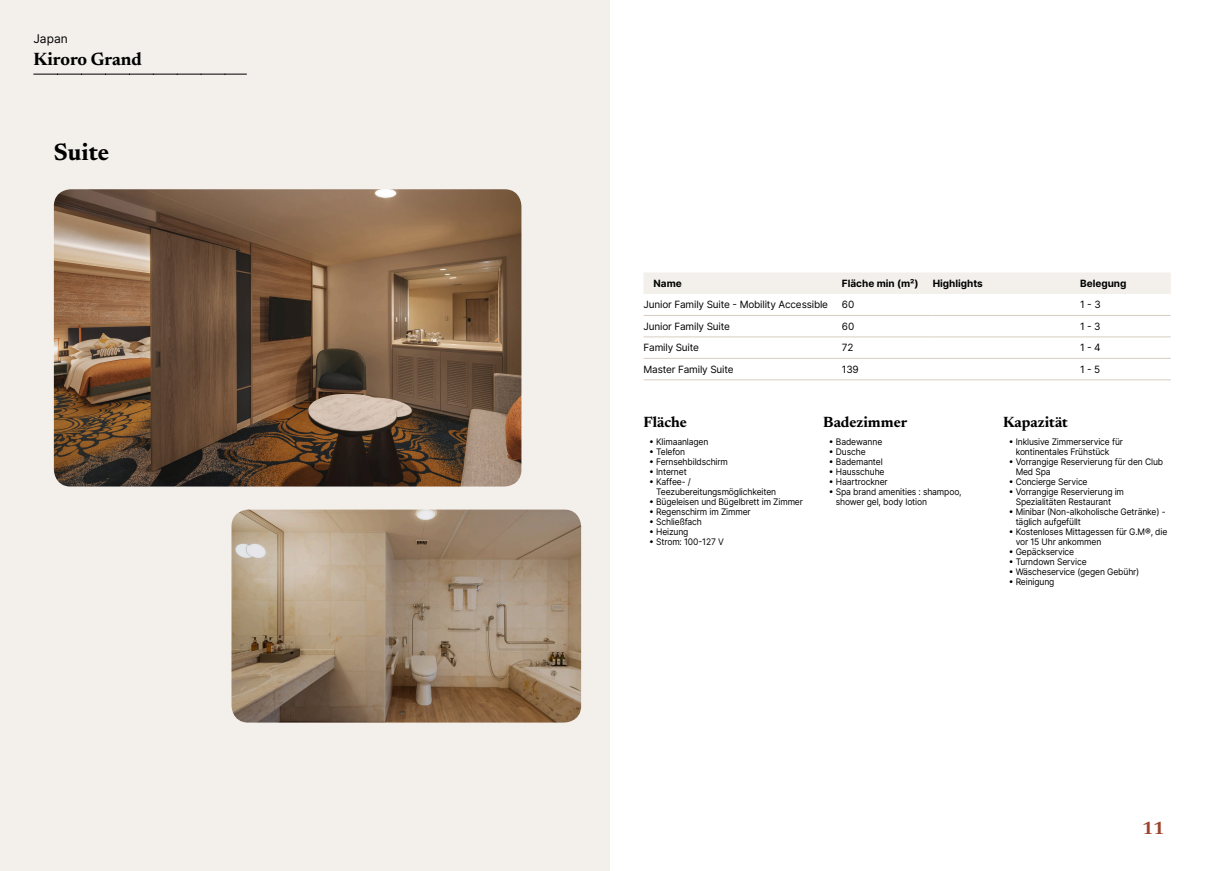
<style>
.page{position:relative;width:1219px;height:871px;background:#fff}
.page>*{position:absolute;margin:0;border:0;box-sizing:border-box;transform-origin:0 0}
.t1{font:700 24px "Newsreader 24 pt";color:#000}
.t2{font:700 18px "Newsreader 24 pt";color:#000}
.t3{font:700 18px "Newsreader 24 pt";color:#9d432c}
.t4{font:700 15px "Newsreader 24 pt";color:#000}
.t5{font:12px "Inter";color:#000}
.t6{font:10px "Inter";letter-spacing:-.015em;color:#000}
.t7{font:700 10px "Inter";color:#000}
.t8{font:9px/10px "Inter";letter-spacing:-.015em;color:#000;scale:.95 1}
</style>
<div class="page">
<div style="left:0;top:0;width:609px;height:870px;background:#f3f0ec"></div>
<img style="left:54px;top:189px;width:467px;height:297px">
<img style="left:231px;top:509px;width:350px;height:213px">
<svg style="left:34px;top:74px;width:213px;height:1px"></svg>
<div style="left:644px;top:273px;width:527px;height:21px;background:#f3f0ec"></div>
<hr style="left:643px;top:315px;width:199px;height:1px;background:#d7cdc1">
<hr style="left:842px;top:315px;width:91px;height:1px;background:#d7cdc1">
<hr style="left:933px;top:315px;width:147px;height:1px;background:#d7cdc1">
<hr style="left:1080px;top:315px;width:91px;height:1px;background:#d7cdc1">
<hr style="left:643px;top:336px;width:199px;height:1px;background:#d7cdc1">
<hr style="left:842px;top:336px;width:91px;height:1px;background:#d7cdc1">
<hr style="left:933px;top:336px;width:147px;height:1px;background:#d7cdc1">
<hr style="left:1080px;top:336px;width:91px;height:1px;background:#d7cdc1">
<hr style="left:643px;top:358px;width:199px;height:1px;background:#d7cdc1">
<hr style="left:842px;top:358px;width:91px;height:1px;background:#d7cdc1">
<hr style="left:933px;top:358px;width:147px;height:1px;background:#d7cdc1">
<hr style="left:1080px;top:358px;width:91px;height:1px;background:#d7cdc1">
<hr style="left:643px;top:379px;width:199px;height:1px;background:#d7cdc1">
<hr style="left:842px;top:379px;width:91px;height:1px;background:#d7cdc1">
<hr style="left:933px;top:379px;width:147px;height:1px;background:#d7cdc1">
<hr style="left:1080px;top:379px;width:91px;height:1px;background:#d7cdc1">
<h3 class="t5" style="left:33px;top:30px;width:36px">Japan</h3>
<h2 class="t2" style="left:33px;top:46px;width:110px">Kiroro Grand</h2>
<h1 class="t1" style="left:54px;top:135px;width:57px">Suite</h1>
<p class="t7" style="left:653px;top:276px;width:30px">Name</p>
<p class="t7" style="left:842px;top:276px;width:78px">Fläche min (m²)</p>
<p class="t7" style="left:933px;top:276px;width:52px">Highlights</p>
<p class="t7" style="left:1080px;top:276px;width:48px">Belegung</p>
<p class="t6" style="left:643px;top:297px;width:186px">Junior Family Suite - Mobility Accessible</p>
<p class="t6" style="left:842px;top:297px;width:14px">60</p>
<p class="t6" style="left:1080px;top:297px;width:22px">1 - 3</p>
<p class="t6" style="left:643px;top:319px;width:88px">Junior Family Suite</p>
<p class="t6" style="left:842px;top:319px;width:14px">60</p>
<p class="t6" style="left:1080px;top:319px;width:22px">1 - 3</p>
<p class="t6" style="left:643px;top:340px;width:57px">Family Suite</p>
<p class="t6" style="left:842px;top:340px;width:13px">72</p>
<p class="t6" style="left:1080px;top:340px;width:22px">1 - 4</p>
<p class="t6" style="left:643px;top:362px;width:92px">Master Family Suite</p>
<p class="t6" style="left:842px;top:362px;width:18px">139</p>
<p class="t6" style="left:1080px;top:362px;width:22px">1 - 5</p>
<h3 class="t4" style="left:643px;top:411px;width:45px">Fläche</h3>
<p class="t8" style="left:649px;top:436px;width:64px">• Klimaanlagen</p>
<p class="t8" style="left:649px;top:446px;width:39px">• Telefon</p>
<p class="t8" style="left:649px;top:456px;width:84px">• Fernsehbildschirm</p>
<p class="t8" style="left:649px;top:466px;width:41px">• Internet</p>
<p class="t8" style="left:656px;top:476px;width:128px;text-indent:-7px">• Kaffee- /<br>Teezubereitungsmöglichkeiten</p>
<p class="t8" style="left:649px;top:496px;width:163px">• Bügeleisen und Bügelbrett im Zimmer</p>
<p class="t8" style="left:649px;top:506px;width:108px">• Regenschirm im Zimmer</p>
<p class="t8" style="left:649px;top:516px;width:57px">• Schließfach</p>
<p class="t8" style="left:649px;top:526px;width:43px">• Heizung</p>
<p class="t8" style="left:649px;top:536px;width:80px">• Strom: 100-127 V</p>
<h3 class="t4" style="left:823px;top:411px;width:86px">Badezimmer</h3>
<p class="t8" style="left:829px;top:436px;width:58px">• Badewanne</p>
<p class="t8" style="left:829px;top:446px;width:40px">• Dusche</p>
<p class="t8" style="left:829px;top:456px;width:58px">• Bademantel</p>
<p class="t8" style="left:829px;top:466px;width:60px">• Hausschuhe</p>
<p class="t8" style="left:829px;top:476px;width:63px">• Haartrockner</p>
<p class="t8" style="left:836px;top:486px;width:134px;text-indent:-7px">• Spa brand amenities : shampoo, shower gel, body lotion</p>
<h3 class="t4" style="left:1003px;top:411px;width:66px">Kapazität</h3>
<p class="t8" style="left:1016px;top:436px;width:115px;text-indent:-7px">• Inklusive Zimmerservice für kontinentales Frühstück</p>
<p class="t8" style="left:1016px;top:456px;width:157px;text-indent:-7px">• Vorrangige Reservierung für den Club<br>Med Spa</p>
<p class="t8" style="left:1009px;top:476px;width:85px">• Concierge Service</p>
<p class="t8" style="left:1016px;top:486px;width:116px;text-indent:-7px">• Vorrangige Reservierung im<br>Spezialitäten Restaurant</p>
<p class="t8" style="left:1016px;top:506px;width:159px;text-indent:-7px">• Minibar (Non-alkoholische Getränke) - täglich aufgefüllt</p>
<p class="t8" style="left:1016px;top:526px;width:161px;text-indent:-7px">• Kostenloses Mittagessen für G.M®, die vor 15 Uhr ankommen</p>
<p class="t8" style="left:1009px;top:546px;width:70px">• Gepäckservice</p>
<p class="t8" style="left:1009px;top:556px;width:84px">• Turndown Service</p>
<p class="t8" style="left:1009px;top:566px;width:139px">• Wäscheservice (gegen Gebühr)</p>
<p class="t8" style="left:1009px;top:576px;width:50px">• Reinigung</p>
<h2 class="t3" style="left:1142px;top:814px;width:24px">11</h2>
</div>
